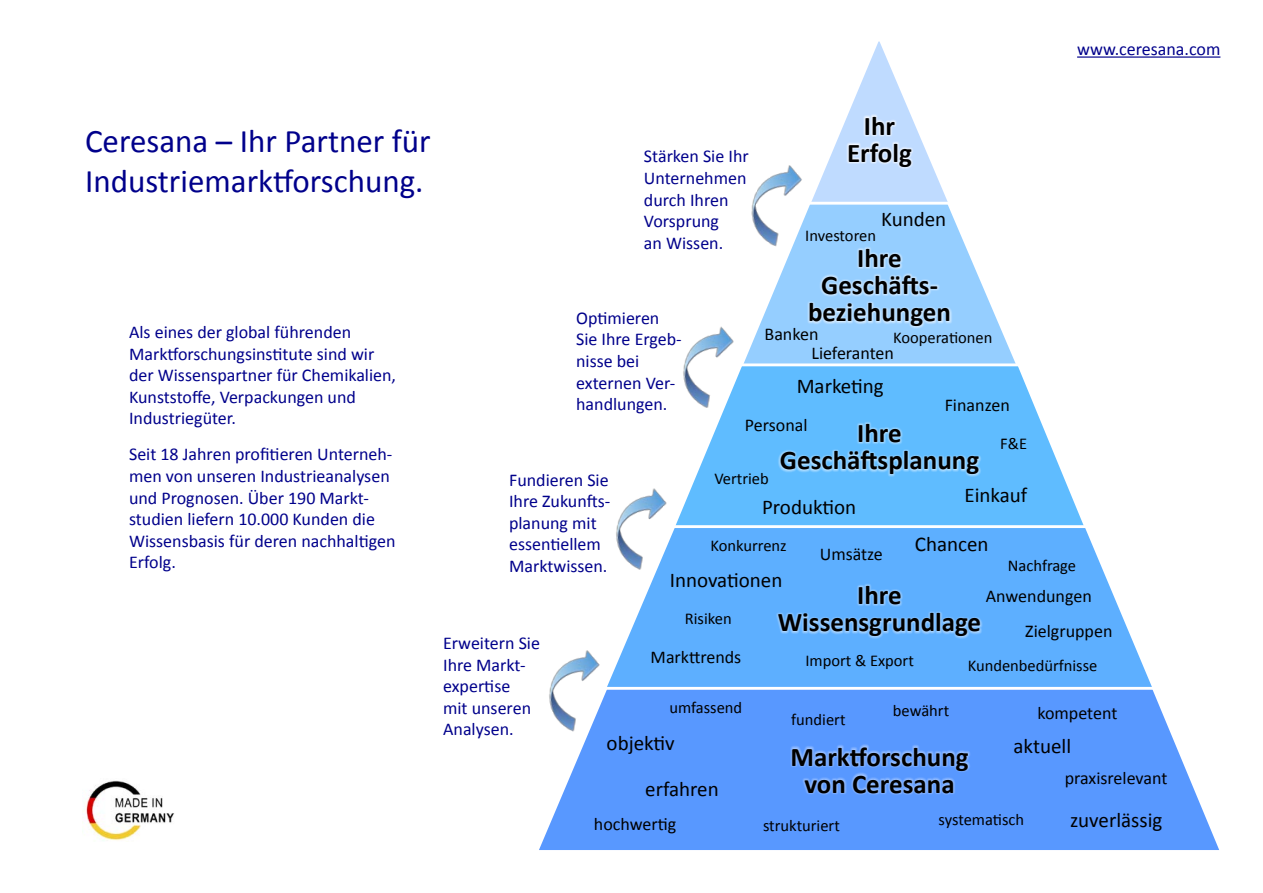
<style>
.page{position:relative;width:1263px;height:893px;background:#fff}
.page>*{position:absolute;margin:0;border:0;box-sizing:border-box;transform-origin:0 0}
.t1{font:33px/39.6px "Calibri";color:#00008b}
.t2{font:700 27px/27.2px "Calibri";color:#000;text-align:center}
.t3{font:21px "Calibri";color:#000}
.t4{font:18px/21.6px "Calibri";color:#00008b}
.t5{font:18px "Calibri";color:#000}
.t6{font:16.5px "Calibri";color:#000}
.t7{font:7.8px "Calibri";color:#000}
</style>
<div class="page">
<svg style="left:539px;top:690px;width:680px;height:160px;background:#6da5ff"></svg>
<svg style="left:676px;top:366px;width:408px;height:159px;fill:#5fbcff"></svg>
<div style="left:776px;top:419px;width:276px;height:184px;background:#fff;opacity:.55"></div>
<svg style="left:607px;top:528px;width:545px;height:159px;fill:#5dafff"></svg>
<svg style="left:744px;top:41px;width:166px;height:322px"></svg>
<div style="left:844px;top:112px;width:137px;height:184px;background:#fff;opacity:.95"></div>
<div style="left:805px;top:244px;width:216px;height:184px;background:#fff;opacity:.65"></div>
<div style="left:774px;top:581px;width:292px;height:184px;background:#fff;opacity:.5"></div>
<div style="left:788px;top:742px;width:250px;height:151px;background:#fff;opacity:.45"></div>
<hr style="left:798px;top:202px;width:162px;height:3px;background:#fff">
<hr style="left:738px;top:363px;width:283px;height:3px;background:#fff">
<hr style="left:649px;top:525px;width:461px;height:3px;background:#fff">
<hr style="left:603px;top:687px;width:553px;height:3px;background:#fff">
<img style="left:542px;top:650px;width:62px;height:85px">
<img style="left:744px;top:157px;width:63px;height:93px">
<img style="left:676px;top:326px;width:62px;height:85px">
<img style="left:609px;top:488px;width:62px;height:85px">
<img style="left:82px;top:780px;width:92px;height:61px">
<hr style="left:1077px;top:56px;width:143px;height:2px;background:#00008b">
<p class="t4" style="left:1077px;top:38px;width:145px">www.ceresana.com</p>
<h1 class="t1" style="left:85px;top:122px;width:347px">Ceresana – Ihr Partner für<br>Industriemarktforschung.</h1>
<p class="t4" style="left:129px;top:321px;width:269px">Als eines der global führenden<br>Marktforschungsinstitute sind wir der Wissenspartner für Chemikalien,<br>Kunststoffe, Verpackungen und<br>Industriegüter.</p>
<p class="t4" style="left:129px;top:444px;width:268px">Seit 18 Jahren profitieren Unterneh&shy;men von unseren Industrieanalysen und Prognosen. Über 190 Markt&shy;studien liefern 10.000 Kunden die<br>Wissensbasis für deren nachhaltigen<br>Erfolg.</p>
<p class="t4" style="left:644px;top:146px;width:106px">Stärken Sie Ihr<br>Unternehmen durch Ihren<br>Vorsprung<br>an Wissen.</p>
<p class="t4" style="left:576px;top:307px;width:107px">Optimieren<br>Sie Ihre Ergeb&shy;nisse bei externen Ver&shy;handlungen.</p>
<h2 class="t2" style="left:847px;top:113px;width:66px">Ihr<br>Erfolg</h2>
<p class="t3" style="left:881px;top:206px;width:67px">Kunden</p>
<p class="t6" style="left:805px;top:225px;width:72px">Investoren</p>
<h2 class="t2" style="left:808px;top:245px;width:144px">Ihre<br>Geschäfts&shy;beziehungen</h2>
<p class="t5" style="left:764px;top:323px;width:55px">Banken</p>
<p class="t6" style="left:893px;top:327px;width:101px">Kooperationen</p>
<p class="t5" style="left:811px;top:342px;width:84px">Lieferanten</p>
<p class="t3" style="left:797px;top:373px;width:89px">Marketing</p>
<p class="t5" style="left:945px;top:394px;width:67px">Finanzen</p>
<p class="t5" style="left:745px;top:413px;width:64px">Personal</p>
<h2 class="t2" style="left:780px;top:420px;width:201px">Ihre<br>Geschäftsplanung</h2>
<p class="t6" style="left:1000px;top:433px;width:28px">F&amp;E</p>
<p class="t6" style="left:714px;top:468px;width:56px">Vertrieb</p>
<p class="t4" style="left:509px;top:469px;width:103px">Fundieren Sie<br>Ihre Zukunfts&shy;planung mit essentiellem<br>Marktwissen.</p>
<p class="t3" style="left:964px;top:481px;width:64px">Einkauf</p>
<p class="t3" style="left:762px;top:494px;width:96px">Produktion</p>
<p class="t3" style="left:915px;top:531px;width:75px">Chancen</p>
<p class="t6" style="left:710px;top:535px;width:78px">Konkurrenz</p>
<p class="t5" style="left:820px;top:543px;width:65px">Umsätze</p>
<p class="t6" style="left:1008px;top:555px;width:70px">Nachfrage</p>
<p class="t3" style="left:670px;top:567px;width:114px">Innovationen</p>
<h2 class="t2" style="left:778px;top:581px;width:205px">Ihre<br>Wissensgrundlage</h2>
<p class="t5" style="left:986px;top:585px;width:107px">Anwendungen</p>
<p class="t6" style="left:685px;top:608px;width:48px">Risiken</p>
<p class="t5" style="left:1025px;top:620px;width:89px">Zielgruppen</p>
<p class="t4" style="left:443px;top:632px;width:98px">Erweitern Sie<br>Ihre Markt&shy;expertise<br>mit unseren<br>Analysen.</p>
<p class="t5" style="left:651px;top:646px;width:92px">Markttrends</p>
<p class="t6" style="left:805px;top:650px;width:110px">Import &amp; Export</p>
<p class="t7" style="left:821px;top:655px;width:46px">Beschaffungs-</p>
<p class="t6" style="left:968px;top:656px;width:131px">Kundenbedürfnisse</p>
<p class="t6" style="left:669px;top:697px;width:74px">umfassend</p>
<p class="t6" style="left:893px;top:700px;width:58px">bewährt</p>
<p class="t5" style="left:1037px;top:701px;width:81px">kompetent</p>
<p class="t6" style="left:791px;top:709px;width:56px">fundiert</p>
<p class="t3" style="left:607px;top:729px;width:70px">objektiv</p>
<p class="t3" style="left:1013px;top:733px;width:59px">aktuell</p>
<h2 class="t2" style="left:790px;top:743px;width:180px">Marktforschung von Ceresana</h2>
<p class="t5" style="left:1065px;top:767px;width:104px">praxisrelevant</p>
<p class="t7" style="left:770px;top:775px;width:62px">Flammschutzmittel</p>
<p class="t3" style="left:645px;top:776px;width:75px">erfahren</p>
<p class="t5" style="left:594px;top:813px;width:84px">hochwertig</p>
<p class="t6" style="left:763px;top:815px;width:78px">strukturiert</p>
<p class="t6" style="left:939px;top:809px;width:87px">systematisch</p>
<p class="t3" style="left:1070px;top:807px;width:94px">zuverlässig</p>
</div>
